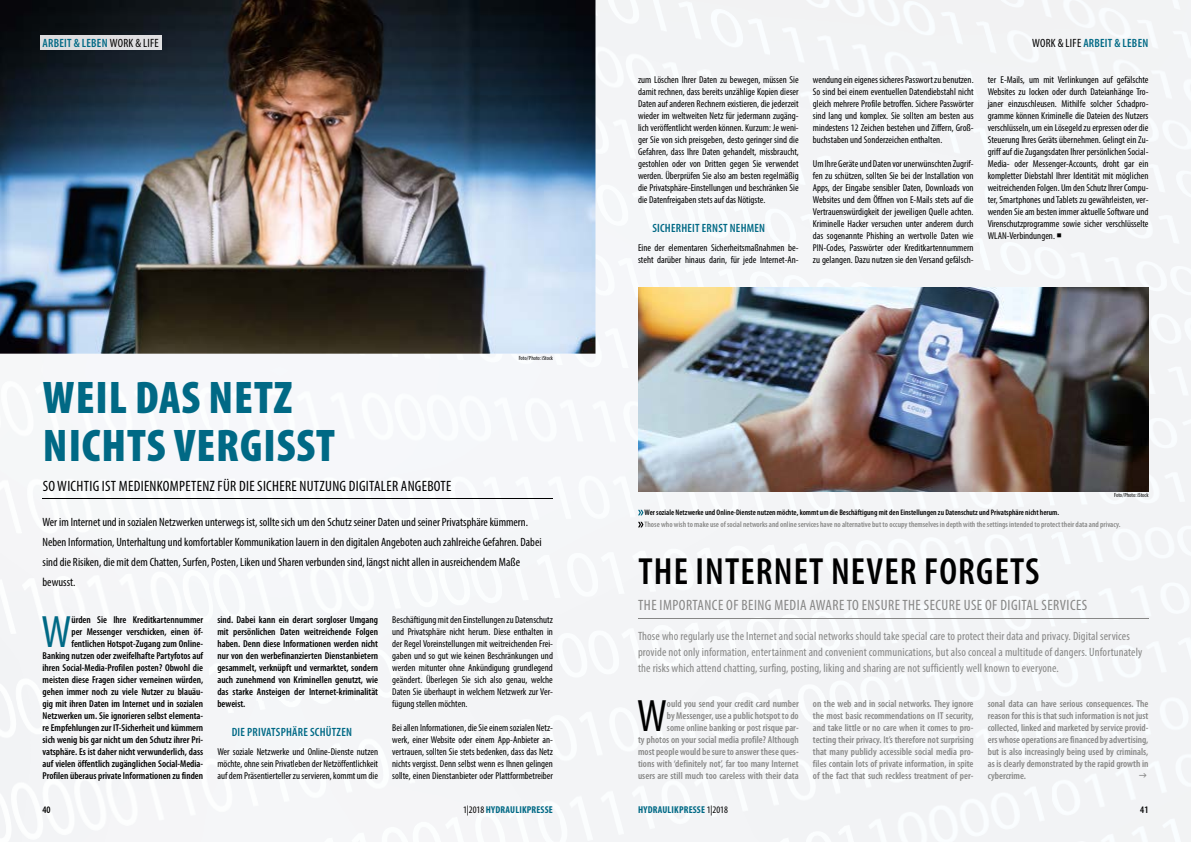
<style>
.page{position:relative;width:1191px;height:842px;background:#fff}
.page>*{position:absolute;margin:0;border:0;box-sizing:border-box;transform-origin:0 0}
.t1{font:900 condensed 46px/48px "Myriad Pro";letter-spacing:.02em;color:#006985}
.t2{font:condensed 45.6px "Myriad Pro";color:#006985}
.t3{font:condensed 45.6px "Myriad Pro";color:#000}
.t4{font:600 condensed 38px "Myriad Pro";letter-spacing:.03em;color:#000}
.t5{font:condensed 15px "Myriad Pro";letter-spacing:.03em;color:#878786}
.t6{font:condensed 15px "Myriad Pro";letter-spacing:.02em;color:#000}
.t7{font:condensed 12px/20px "Myriad Pro";color:#000}
.t8{font:condensed 12px/16px "Myriad Pro";letter-spacing:.01em;color:#878786}
.t9{font:600 condensed 12px "Myriad Pro";letter-spacing:.02em;color:#006985}
.t10{font:condensed 10px/12px "Myriad Pro";color:#000;text-align:justify}
.t11{font:600 condensed 10px/12px "Myriad Pro";color:#000;text-align:right}
.t12{font:600 condensed 10px/12px "Myriad Pro";color:#878786;text-align:justify}
.t13{font:700 condensed 10px "Myriad Pro";letter-spacing:.02em;color:#006985}
.t14{font:600 condensed 8px "Myriad Pro";color:#878786}
.t15{font:600 condensed 8px "Myriad Pro";color:#000}
.t16{font:condensed 6px "Myriad Pro";color:#000}
.s1{font-weight:400;color:#000}
</style>
<div class="page">
<img style="left:595px;top:0;width:596px;height:351px">
<img style="left:42px;top:498px;width:378px;height:1px">
<div style="left:420px;top:351px;width:630px;height:175px;background:#f5f6f9"></div>
<img style="left:1050px;top:351px;width:141px;height:491px">
<img style="left:0;top:0;width:595px;height:354px">
<hr style="left:43px;top:499px;width:510px;height:1px;background:#000">
<div style="left:41px;top:36px;width:121px;height:14px;background:#dfdee0"></div>
<hr style="left:638px;top:618px;width:510px;height:1px;background:#878786">
<svg style="left:638px;top:510px;width:5px;height:5px"></svg>
<svg style="left:638px;top:522px;width:5px;height:5px"></svg>
<img style="left:638px;top:287px;width:510px;height:204px">
<svg style="left:1139px;top:774px;width:7px;height:4px"></svg>
<p class="t9" style="left:43px;top:36px;width:118px">ARBEIT &amp; LEBEN <span class="s1">WORK &amp; LIFE</span></p>
<p class="t16" style="left:518px;top:354px;width:36px">Foto/Photo: iStock</p>
<h1 class="t1" style="left:43px;top:373px;width:293px">WEIL DAS NETZ<br>NICHTS VERGISST</h1>
<h3 class="t6" style="left:43px;top:477px;width:410px">SO WICHTIG IST MEDIENKOMPETENZ FÜR DIE SICHERE NUTZUNG DIGITALER ANGEBOTE</h3>
<p class="t7" style="left:43px;top:512px;width:500px">Wer im Internet und in sozialen Netzwerken unterwegs ist, sollte sich um den Schutz seiner Daten und seiner Privatsphäre kümmern.<br>Neben Information, Unterhaltung und komfortabler Kommunikation lauern in den digitalen Angeboten auch zahlreiche Gefahren. Dabei sind die Risiken, die mit dem Chatten, Surfen, Posten, Liken und Sharen verbunden sind, längst nicht allen in ausreichendem Maße bewusst.</p>
<p class="t11" style="left:43px;top:614px;width:162px">ürden Sie Ihre Kreditkartennummer<br>per Messenger verschicken, einen öf&shy;fentlichen Hotspot-Zugang zum Online-Banking nutzen oder zweifelhafte Partyfotos auf ihren Social-Media-Profilen posten? Obwohl die meisten diese Fragen sicher verneinen würden, gehen immer noch zu viele Nutzer zu blauäu&shy;gig mit ihren Daten im Internet und in sozialen Netzwerken um. Sie ignorieren selbst elementa&shy;re Empfehlungen zur IT-Sicherheit und kümmern sich wenig bis gar nicht um den Schutz ihrer Pri&shy;vatsphäre. Es ist daher nicht verwunderlich, dass auf vielen öffentlich zugänglichen Social-Media-Profilen überaus private Informationen zu finden</p>
<p class="t11" style="left:217px;top:614px;width:162px;text-align:justify">sind. Dabei kann ein derart sorgloser Umgang mit persönlichen Daten weitreichende Folgen haben. Denn diese Informationen werden nicht nur von den werbefinanzierten Dienstanbietern gesammelt, verknüpft und vermarktet, sondern auch zunehmend von Kriminellen genutzt, wie das starke Ansteigen der Internet-kriminalität beweist.</p>
<h2 class="t2" style="left:42px;top:605px;width:31px">W</h2>
<p class="t9" style="left:232px;top:725px;width:122px">DIE PRIVATSPHÄRE SCHÜTZEN</p>
<p class="t10" style="left:217px;top:746px;width:162px">Wer soziale Netzwerke und Online-Dienste nutzen möchte, ohne sein Privatleben der Netzöffentlichkeit auf dem Präsentierteller zu servieren, kommt um die</p>
<p class="t10" style="left:392px;top:614px;width:162px">Beschäftigung mit den Einstellungen zu Datenschutz und Privatsphäre nicht herum. Diese enthalten in der Regel Voreinstellungen mit weitreichenden Frei&shy;gaben und so gut wie keinen Beschränkungen und werden mitunter ohne Ankündigung grundlegend geändert. Überlegen Sie sich also genau, welche Daten Sie überhaupt in welchem Netzwerk zur Ver&shy;fügung stellen möchten.</p>
<p class="t10" style="left:392px;top:722px;width:162px">Bei allen Informationen, die Sie einem sozialen Netz&shy;werk, einer Website oder einem App-Anbieter an&shy;vertrauen, sollten Sie stets bedenken, dass das Netz nichts vergisst. Denn selbst wenn es Ihnen gelingen sollte, einen Dienstanbieter oder Plattformbetreiber</p>
<p class="t11" style="left:43px;top:803px;width:10px">40</p>
<p class="t13" style="left:463px;top:803px;width:91px"><span class="s1">1|2018</span> HYDRAULIKPRESSE</p>
<p class="t10" style="left:638px;top:74px;width:162px">zum Löschen Ihrer Daten zu bewegen, müssen Sie damit rechnen, dass bereits unzählige Kopien dieser Daten auf anderen Rechnern existieren, die jederzeit wieder im weltweiten Netz für jedermann zugäng&shy;lich veröffentlicht werden können. Kurzum: Je weni&shy;ger Sie von sich preisgeben, desto geringer sind die Gefahren, dass Ihre Daten gehandelt, missbraucht, gestohlen oder von Dritten gegen Sie verwendet werden. Überprüfen Sie also am besten regelmäßig die Privatsphäre-Einstellungen und beschränken Sie die Datenfreigaben stets auf das Nötigste.</p>
<p class="t9" style="left:652px;top:221px;width:114px">SICHERHEIT ERNST NEHMEN</p>
<p class="t10" style="left:638px;top:242px;width:162px">Eine der elementaren Sicherheitsmaßnahmen be&shy;steht darüber hinaus darin, für jede Internet-An-</p>
<p class="t10" style="left:813px;top:74px;width:162px">wendung ein eigenes sicheres Passwort zu benutzen.<br>So sind bei einem eventuellen Datendiebstahl nicht gleich mehrere Profile betroffen. Sichere Passwörter sind lang und komplex. Sie sollten am besten aus mindestens 12 Zeichen bestehen und Ziffern, Groß&shy;buchstaben und Sonderzeichen enthalten.</p>
<p class="t10" style="left:813px;top:158px;width:162px">Um Ihre Geräte und Daten vor unerwünschten Zugrif&shy;fen zu schützen, sollten Sie bei der Installation von Apps, der Eingabe sensibler Daten, Downloads von Websites und dem Öffnen von E-Mails stets auf die Vertrauenswürdigkeit der jeweiligen Quelle achten.<br>Kriminelle Hacker versuchen unter anderem durch das sogenannte Phishing an wertvolle Daten wie PIN-Codes, Passwörter oder Kreditkartennummern zu gelangen. Dazu nutzen sie den Versand gefälsch-</p>
<p class="t9" style="left:1032px;top:36px;width:118px"><span class="s1">WORK &amp; LIFE</span> ARBEIT &amp; LEBEN</p>
<p class="t10" style="left:987px;top:74px;width:162px">ter E-Mails, um mit Verlinkungen auf gefälschte Websites zu locken oder durch Dateianhänge Tro&shy;janer einzuschleusen. Mithilfe solcher Schadpro&shy;gramme können Kriminelle die Dateien des Nutzers verschlüsseln, um ein Lösegeld zu erpressen oder die Steuerung Ihres Geräts übernehmen. Gelingt ein Zu&shy;griff auf die Zugangsdaten Ihrer persönlichen Social-Media- oder Messenger-Accounts, droht gar ein kompletter Diebstahl Ihrer Identität mit möglichen weitreichenden Folgen. Um den Schutz Ihrer Compu&shy;ter, Smartphones und Tablets zu gewährleisten, ver&shy;wenden Sie am besten immer aktuelle Software und Virenschutzprogramme sowie sicher verschlüsselte WLAN-Verbindungen. ○</p>
<p class="t16" style="left:1114px;top:492px;width:36px">Foto/Photo: iStock</p>
<p class="t15" style="left:644px;top:508px;width:416px">Wer soziale Netzwerke und Online-Dienste nutzen möchte, kommt um die Beschäftigung mit den Einstellungen zu Datenschutz und Privatsphäre nicht herum.</p>
<p class="t14" style="left:644px;top:520px;width:477px">Those who wish to make use of social networks and online services have no alternative but to occupy themselves in depth with the settings intended to protect their data and privacy.</p>
<h3 class="t4" style="left:638px;top:548px;width:403px">THE INTERNET NEVER FORGETS</h3>
<h3 class="t5" style="left:638px;top:596px;width:450px">THE IMPORTANCE OF BEING MEDIA AWARE TO ENSURE THE SECURE USE OF DIGITAL SERVICES</h3>
<p class="t8" style="left:638px;top:627px;width:506px">Those who regularly use the Internet and social networks should take special care to protect their data and privacy. Digital services provide not only information, entertainment and convenient communications, but also conceal a multitude of dangers. Unfortunately the risks which attend chatting, surfing, posting, liking and sharing are not sufficiently well known to everyone.</p>
<h2 class="t3" style="left:637px;top:689px;width:31px">W</h2>
<p class="t12" style="left:638px;top:698px;width:162px;text-align:right">ould you send your credit card number<br>by Messenger, use a public hotspot to do<br>some online banking or post risque par-<br>ty photos on your social media profile? Although most people would be sure to answer these ques&shy;tions with ‘definitely not’, far too many Internet users are still much too careless with their data</p>
<p class="t12" style="left:987px;top:698px;width:162px">sonal data can have serious consequences. The reason for this is that such information is not just collected, linked and marketed by service provid&shy;ers whose operations are financed by advertising, but is also increasingly being used by criminals, as is clearly demonstrated by the rapid growth in cybercrime.</p>
<p class="t12" style="left:813px;top:698px;width:162px">on the web and in social networks. They ignore the most basic recommendations on IT security, and take little or no care when it comes to pro&shy;tecting their privacy. It’s therefore not surprising that many publicly accessible social media pro&shy;files contain lots of private information, in spite of the fact that such reckless treatment of per-</p>
<p class="t13" style="left:638px;top:803px;width:91px">HYDRAULIKPRESSE<span class="s1">1|2018</span></p>
<p class="t11" style="left:1140px;top:803px;width:10px">41</p>
</div>
